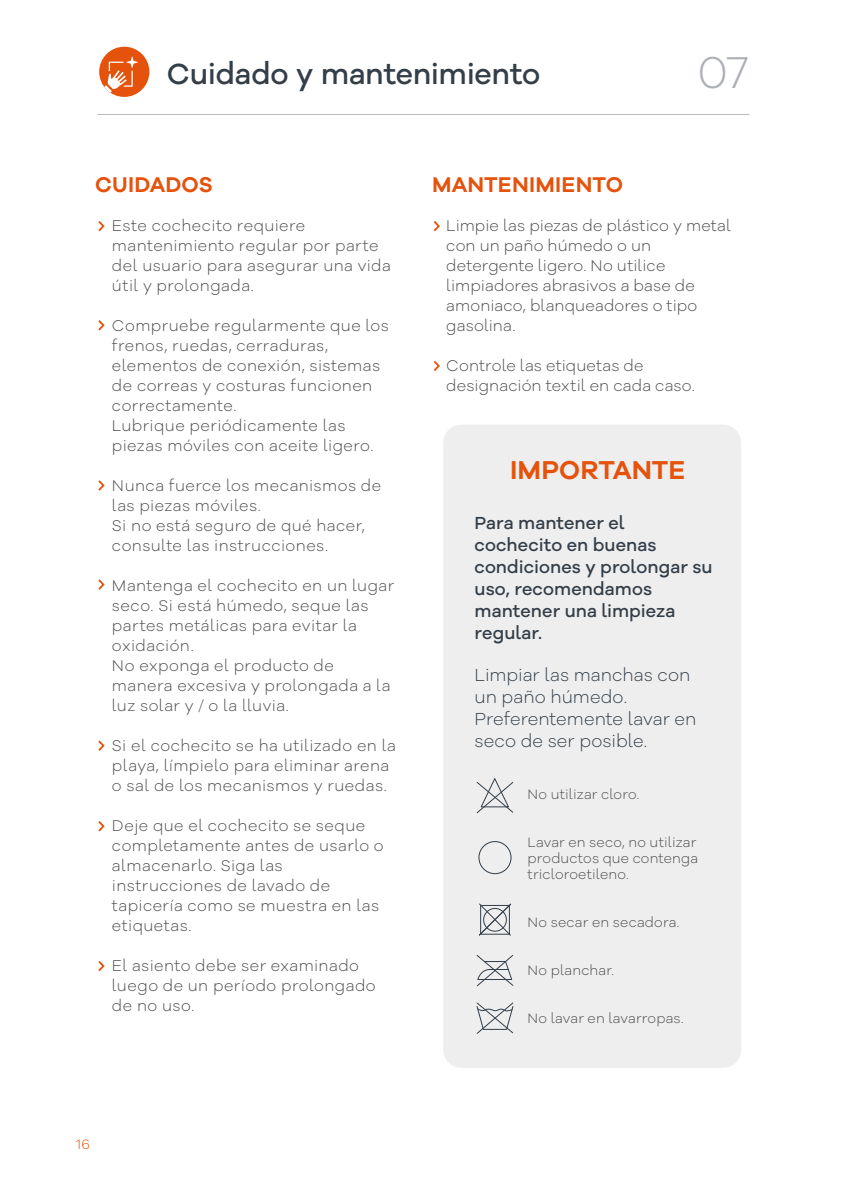
<style>
.page{position:relative;width:842px;height:1191px;background:#fff}
.page>*{position:absolute;margin:0;border:0;box-sizing:border-box;transform-origin:0 0}
.t1{font:300 46px "Galano Grotesque Alt";color:#acb0b4}
.t2{font:500 30px "Galano Grotesque Alt";letter-spacing:-.01em;color:#333e48}
.t3{font:600 26.8px "Galano Grotesque Alt";color:#e5520c}
.t4{font:600 22px "Galano Grotesque Alt";letter-spacing:.01em;color:#e5520c}
.t5{font:500 18px/22px "Galano Grotesque Alt";letter-spacing:.005em;color:#333e48}
.t6{font:300 18px/22px "Galano Grotesque Alt";letter-spacing:.005em;color:#333e48}
.t7{font:300 16px/20px "Galano Grotesque Alt";letter-spacing:.025em;color:#4b4b4a}
.t8{font:300 14px/16px "Galano Grotesque Alt";letter-spacing:.015em;color:#4b4b4a}
.t9{font:300 14px "Galano Grotesque Alt";color:#e5520c}
</style>
<div class="page">
<hr style="left:97px;top:114px;width:652px;height:1px;background:#b7bcbf">
<div style="left:443px;top:424px;width:298px;height:643px;background:#eee;border-radius:18px"></div>
<svg style="left:98px;top:221px;width:7px;height:10px"></svg>
<svg style="left:98px;top:320px;width:7px;height:10px"></svg>
<svg style="left:434px;top:221px;width:6px;height:10px"></svg>
<svg style="left:434px;top:361px;width:6px;height:10px"></svg>
<svg style="left:98px;top:480px;width:7px;height:11px"></svg>
<svg style="left:98px;top:579px;width:7px;height:11px"></svg>
<svg style="left:98px;top:740px;width:7px;height:11px"></svg>
<svg style="left:98px;top:821px;width:7px;height:10px"></svg>
<svg style="left:98px;top:961px;width:7px;height:10px"></svg>
<svg style="left:476px;top:955px;width:38px;height:32px"></svg>
<div style="left:478px;top:841px;width:33px;height:33px;border:1px solid #333e48;border-radius:50%"></div>
<svg style="left:479px;top:903px;width:32px;height:33px"></svg>
<div style="left:480px;top:905px;width:30px;height:29px;border:1px solid #333e48"></div>
<div style="left:483px;top:908px;width:24px;height:23px;border:1px solid #333e48;border-radius:50%"></div>
<svg style="left:476px;top:778px;width:38px;height:36px"></svg>
<svg style="left:476px;top:1002px;width:38px;height:32px"></svg>
<div style="left:99px;top:47px;width:50px;height:50px;background:#e5520c;border-radius:50%"></div>
<svg style="left:104px;top:56px;width:34px;height:38px"></svg>
<h2 class="t2" style="left:167px;top:55px;width:375px">Cuidado y mantenimiento</h2>
<h1 class="t1" style="left:698px;top:43px;width:52px">07</h1>
<h3 class="t4" style="left:95px;top:170px;width:119px">CUIDADOS</h3>
<p class="t7" style="left:112px;top:215px;width:280px">Este cochecito requiere mantenimiento regular por parte del usuario para asegurar una vida útil y prolongada.</p>
<p class="t7" style="left:112px;top:315px;width:278px">Compruebe regularmente que los frenos, ruedas, cerraduras, elementos de conexión, sistemas de correas y costuras funcionen correctamente.<br>Lubrique periódicamente las piezas móviles con aceite ligero.</p>
<p class="t7" style="left:112px;top:475px;width:271px">Nunca fuerce los mecanismos de las piezas móviles.<br>Si no está seguro de qué hacer, consulte las instrucciones.</p>
<p class="t7" style="left:112px;top:575px;width:284px">Mantenga el cochecito en un lugar seco. Si está húmedo, seque las partes metálicas para evitar la oxidación.<br>No exponga el producto de manera excesiva y prolongada a la luz solar y / o la lluvia.</p>
<p class="t7" style="left:112px;top:735px;width:285px">Si el cochecito se ha utilizado en la playa, límpielo para eliminar arena o sal de los mecanismos y ruedas.</p>
<p class="t7" style="left:112px;top:815px;width:273px">Deje que el cochecito se seque completamente antes de usarlo o almacenarlo. Siga las instrucciones de lavado de tapicería como se muestra en las etiquetas.</p>
<p class="t7" style="left:112px;top:955px;width:265px">El asiento debe ser examinado luego de un período prolongado de no uso.</p>
<h3 class="t4" style="left:432px;top:170px;width:192px">MANTENIMIENTO</h3>
<p class="t7" style="left:446px;top:215px;width:286px">Limpie las piezas de plástico y metal con un paño húmedo o un detergente ligero. No utilice limpiadores abrasivos a base de amoniaco, blanqueadores o tipo gasolina.</p>
<p class="t7" style="left:446px;top:355px;width:250px">Controle las etiquetas de designación textil en cada caso.</p>
<h3 class="t3" style="left:510px;top:452px;width:177px">IMPORTANTE</h3>
<p class="t5" style="left:474px;top:511px;width:240px">Para mantener el cochecito en buenas condiciones y prolongar su uso, recomendamos mantener una limpieza regular.</p>
<p class="t6" style="left:474px;top:663px;width:224px">Limpiar las manchas con un paño húmedo.<br>Preferentemente lavar en seco de ser posible.</p>
<p class="t8" style="left:528px;top:786px;width:113px">No utilizar cloro.</p>
<p class="t8" style="left:528px;top:834px;width:172px">Lavar en seco, no utilizar productos que contenga tricloroetileno.</p>
<p class="t8" style="left:528px;top:914px;width:153px">No secar en secadora.</p>
<p class="t8" style="left:528px;top:962px;width:88px">No planchar.</p>
<p class="t8" style="left:528px;top:1010px;width:158px">No lavar en lavarropas.</p>
<p class="t9" style="left:76px;top:1135px;width:15px">16</p>
</div>
